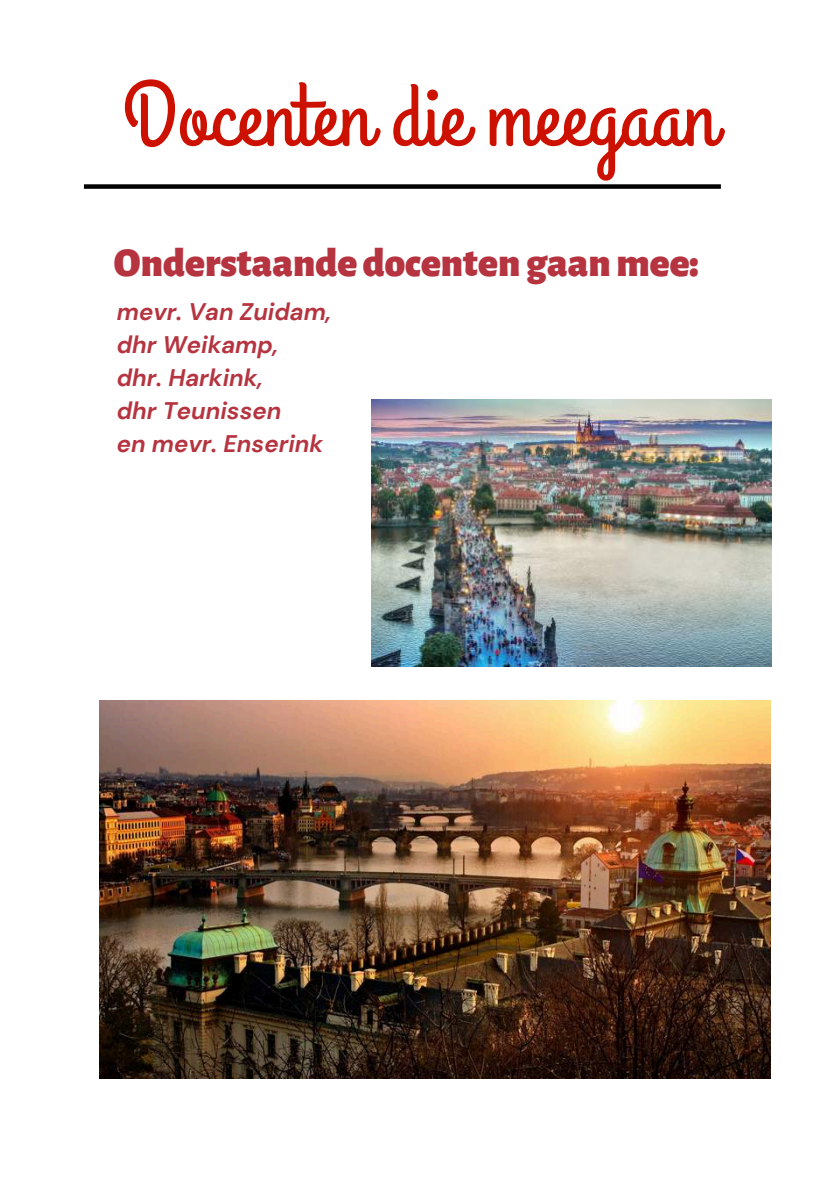
<style>
.page{position:relative;width:839px;height:1191px;background:#fff}
.page>*{position:absolute;margin:0;border:0;box-sizing:border-box;transform-origin:0 0}
.t1{font:89.8px "Grand Hotel";color:#c10}
.t2{font:900 41px "Alegreya Sans";color:#b53440}
.t3{font:italic 700 24px/33px "DM Sans";color:#b53440}
</style>
<div class="page">
<div style="left:84px;top:184px;width:636px;height:5px;background:#000"></div>
<img style="left:100px;top:701px;width:670px;height:378px">
<img style="left:372px;top:400px;width:399px;height:267px">
<h1 class="t1" style="left:123px;top:59px;width:594px">Docenten die meegaan</h1>
<h2 class="t2" style="left:114px;top:243px;width:586px">Onderstaande docentengaanmee:</h2>
<p class="t3" style="left:117px;top:296px;width:216px">mevr. Van Zuidam, dhr Weikamp,<br>dhr. Harkink,<br>dhr Teunissen<br>en mevr. Enserink</p>
</div>
